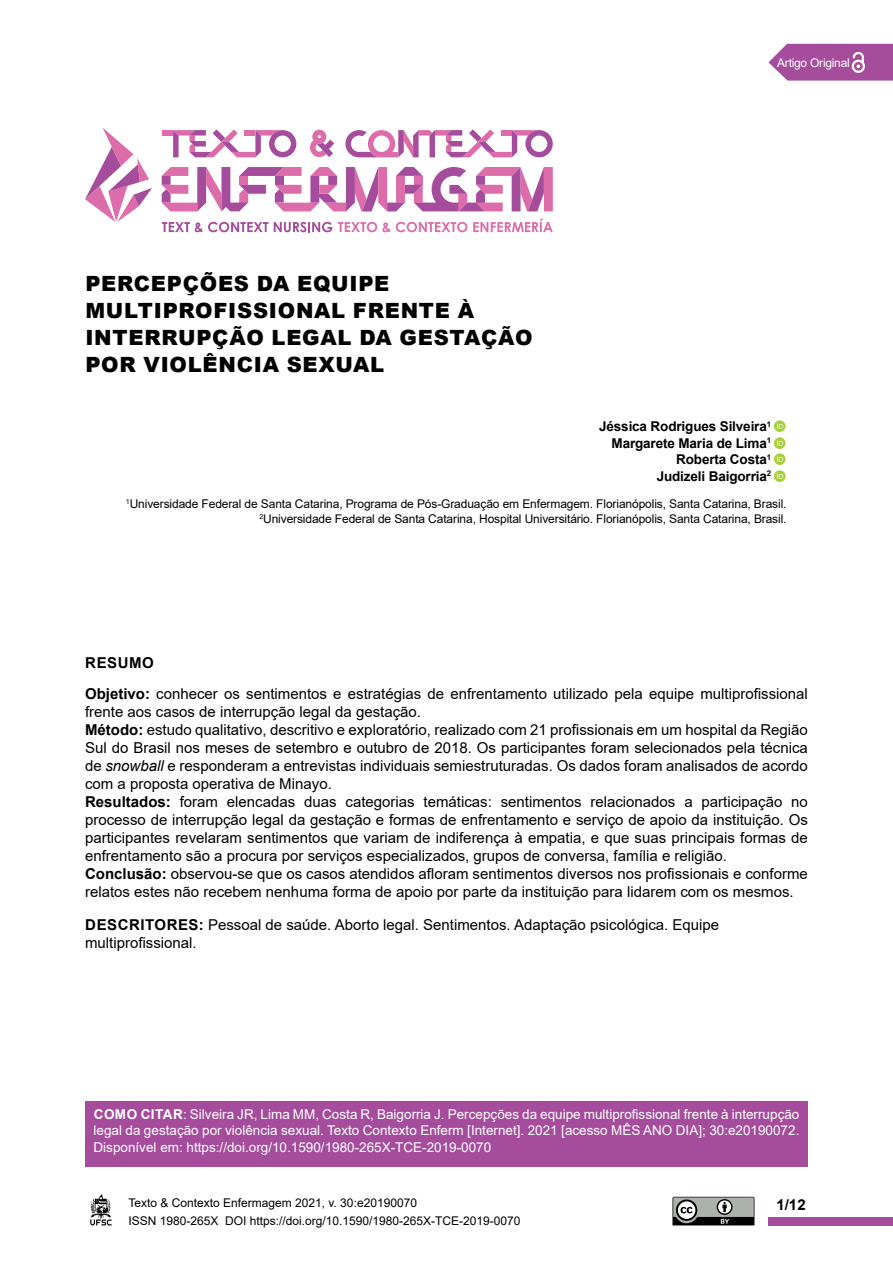
<style>
.page{position:relative;width:893px;height:1263px;background:#fff}
.page>*{position:absolute;margin:0;border:0;box-sizing:border-box;transform-origin:0 0}
.t1{font:900 21px/27px "Arial";letter-spacing:.035em;color:#000}
.t2{font:15px/18px "Arial";color:#000}
.t3{font:700 15px "Arial";color:#000}
.t4{font:13.5px/16.2px "Arial";color:#fff;text-align:justify}
.t5{font:700 13.5px/16.5px "Arial";letter-spacing:-.01em;color:#000;text-align:right}
.t6{font:12px/18px "Arial";letter-spacing:-.01em;color:#000}
.t7{font:12px "Arial";letter-spacing:-.02em;color:#fff}
.s1{font-weight:700}
.s2{font-style:italic}
</style>
<div class="page">
<div style="left:769px;top:1217px;width:124px;height:8px;background:#a54d9c"></div>
<svg style="left:90px;top:1194px;width:22px;height:31px"></svg>
<svg style="left:162px;top:167px;width:391px;height:45px"></svg>
<div style="left:162px;top:130px;width:11px;height:6px;background:#dd6daa"></div>
<svg style="left:173px;top:129px;width:123px;height:28px"></svg>
<svg style="left:310px;top:129px;width:243px;height:28px"></svg>
<svg style="left:162px;top:222px;width:106px;height:10px"></svg>
<svg style="left:274px;top:222px;width:58px;height:10px"></svg>
<svg style="left:338px;top:222px;width:129px;height:10px"></svg>
<svg style="left:473px;top:219px;width:80px;height:13px"></svg>
<svg style="left:85px;top:128px;width:67px;height:94px"></svg>
<svg style="left:768px;top:44px;width:125px;height:37px;background:#af61a7"></svg>
<svg style="left:672px;top:1197px;width:83px;height:29px;background:#777b78"></svg>
<div style="left:85px;top:1101px;width:723px;height:66px;background:#a54d9c"></div>
<h1 class="t1" style="left:85px;top:270px;width:449px">PERCEPÇÕES DA EQUIPE<br>MULTIPROFISSIONAL FRENTE À<br>INTERRUPÇÃO LEGAL DA GESTAÇÃO<br>POR VIOLÊNCIA SEXUAL</h1>
<p class="t7" style="left:777px;top:54px;width:74px">Artigo Original</p>
<p class="t5" style="left:599px;top:419px;width:173px">Jéssica Rodrigues Silveira<sup>1<br></sup>Margarete Maria de Lima<sup>1<br></sup>Roberta Costa<sup>1<br></sup>Judizeli Baigorria<sup>2</sup></p>
<p class="t6" style="left:126px;top:497px;width:662px;line-height:14.4px;text-align:right"><sup>1</sup>Universidade Federal de Santa Catarina, Programa de Pós-Graduação em Enfermagem. Florianópolis, Santa Catarina, Brasil.<br><sup>2</sup>Universidade Federal de Santa Catarina, Hospital Universitário. Florianópolis, Santa Catarina, Brasil.</p>
<p class="t2" style="left:85px;top:647px;width:724px;line-height:30.8px"><span class="s1">RESUMO<br>Objetivo:</span> conhecer os sentimentos e estratégias de enfrentamento utilizado pela equipe multiprofissional</p>
<p class="t2" style="left:85px;top:702px;width:724px">frente aos casos de interrupção legal da gestação.<br><span class="s1">Método:</span> estudo qualitativo, descritivo e exploratório, realizado com 21 profissionais em um hospital da Região Sul do Brasil nos meses de setembro e outubro de 2018. Os participantes foram selecionados pela técnica de <span class="s2">snowball</span> e responderam a entrevistas individuais semiestruturadas. Os dados foram analisados de acordo com a proposta operativa de Minayo.<br><span class="s1">Resultados:</span> foram elencadas duas categorias temáticas: sentimentos relacionados a participação no processo de interrupção legal da gestação e formas de enfrentamento e serviço de apoio da instituição. Os participantes revelaram sentimentos que variam de indiferença à empatia, e que suas principais formas de enfrentamento são a procura por serviços especializados, grupos de conversa, família e religião.<br><span class="s1">Conclusão:</span> observou-se que os casos atendidos afloram sentimentos diversos nos profissionais e conforme relatos estes não recebem nenhuma forma de apoio por parte da instituição para lidarem com os mesmos.</p>
<p class="t2" style="left:85px;top:915px;width:636px"><span class="s1">DESCRITORES:</span> Pessoal de saúde. Aborto legal. Sentimentos. Adaptação psicológica. Equipe multiprofissional.</p>
<p class="t4" style="left:94px;top:1106px;width:707px"><span class="s1">COMO CITAR</span>: Silveira JR, Lima MM, Costa R, Baigorria J. Percepções da equipe multiprofissional frente à interrupção legal da gestação por violência sexual. Texto Contexto Enferm [Internet]. 2021 [acesso MÊS ANO DIA]; 30:e20190072.<br>Disponível em: https://doi.org/10.1590/1980-265X-TCE-2019-0070</p>
<p class="t6" style="left:128px;top:1194px;width:394px">Texto &amp; Contexto Enfermagem 2021, v. 30:e20190070<br>ISSN 1980-265X DOI https://doi.org/10.1590/1980-265X-TCE-2019-0070</p>
<p class="t3" style="left:776px;top:1194px;width:31px">1/12</p>
</div>
